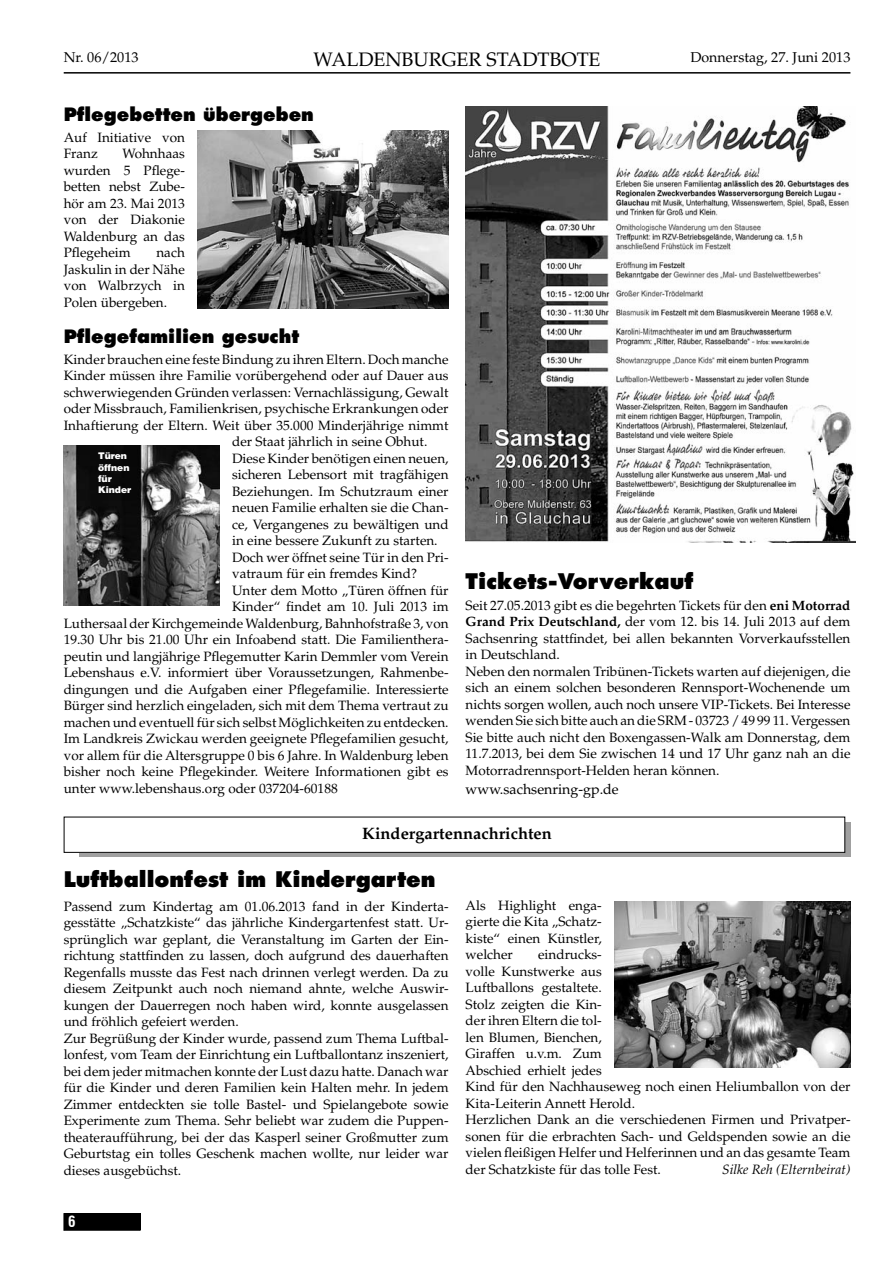
<style>
.page{position:relative;width:893px;height:1263px;background:#fff}
.page>*{position:absolute;margin:0;border:0;box-sizing:border-box;transform-origin:0 0}
.t1{font:800 21px "Futura LT";color:#000}
.t2{font:19.5px "Palatino";color:#000}
.t3{font:800 18px "Futura LT";color:#000}
.t4{font:700 16.5px "Palatino";color:#000}
.t5{font:700 condensed 15px "Swiss 721 BT";color:#fff}
.t6{font:14.25px "Palatino";color:#000}
.t7{font:13.5px/16.5px "Palatino";color:#000}
.t8{font:italic 13.5px "Palatino";color:#000}
.t9{font:900 9.15px/11.2px "Helvetica";color:#fff}
.s1{font-weight:700}
</style>
<div class="page">
<hr style="left:64px;top:72px;width:786px;height:2px;background:#000">
<div style="left:64px;top:1214px;width:76px;height:16px;background:#000"></div>
<div style="left:64px;top:1213px;width:76px;height:17px;border:1px solid #000"></div>
<img style="left:198px;top:131px;width:251px;height:177px">
<img style="left:64px;top:445px;width:155px;height:160px">
<img style="left:466px;top:106px;width:389px;height:436px">
<div style="left:79px;top:823px;width:771px;height:34px;background:#a0a0a0"></div>
<div style="left:64px;top:817px;width:781px;height:35px;background:#fff"></div>
<div style="left:64px;top:817px;width:781px;height:36px;border:1px solid #000"></div>
<img style="left:614px;top:902px;width:236px;height:165px">
<p class="t6" style="left:64px;top:52px;width:76px">Nr. 06/2013</p>
<h2 class="t2" style="left:314px;top:52px;width:288px">WALDENBURGER STADTBOTE</h2>
<p class="t6" style="left:690px;top:52px;width:161px">Donnerstag, 27. Juni 2013</p>
<h3 class="t3" style="left:64px;top:103px;width:252px">Pflegebetten übergeben</h3>
<p class="t7" style="left:64px;top:130px;width:123px">Auf Initiative von<br>Franz</p>
<p class="t7" style="left:64px;top:147px;width:123px;text-align:justify;text-indent:59px">Wohnhaas wurden 5 Pflege&shy;betten nebst Zube&shy;hör am 23. Mai 2013 von der Diakonie Waldenburg an das Pflegeheim</p>
<p class="t7" style="left:64px;top:246px;width:123px;text-align:justify;text-indent:93px">nach Jaskulin in der Nähe von Walbrzych in Polen übergeben.</p>
<h3 class="t3" style="left:64px;top:325px;width:237px">Pflegefamilien gesucht</h3>
<p class="t7" style="left:64px;top:352px;width:386px">Kinder brauchen eine feste Bindung zu ihren Eltern. Doch manche</p>
<p class="t7" style="left:64px;top:369px;width:386px">Kinder müssen ihre Familie vorübergehend oder auf Dauer aus</p>
<p class="t7" style="left:64px;top:385px;width:386px">schwerwiegenden Gründen verlassen: Vernachlässigung, Gewalt</p>
<p class="t7" style="left:64px;top:402px;width:386px">oder Missbrauch, Familienkrisen, psychische Erkrankungen oder</p>
<p class="t7" style="left:64px;top:418px;width:386px">Inhaftierung der Eltern. Weit über 35.000 Minderjährige nimmt</p>
<p class="t7" style="left:232px;top:435px;width:197px">der Staat jährlich in seine Obhut.</p>
<p class="t7" style="left:232px;top:451px;width:218px">Diese Kinder benötigen einen neuen,</p>
<p class="t7" style="left:232px;top:468px;width:218px">sicheren Lebensort mit tragfähigen</p>
<p class="t7" style="left:232px;top:484px;width:218px">Beziehungen. Im Schutzraum einer</p>
<p class="t7" style="left:232px;top:501px;width:218px">neuen Familie erhalten sie die Chan-</p>
<p class="t7" style="left:232px;top:517px;width:218px">ce, Vergangenes zu bewältigen und</p>
<p class="t7" style="left:232px;top:534px;width:207px">in eine bessere Zukunft zu starten.</p>
<p class="t7" style="left:232px;top:550px;width:218px">Doch wer öffnet seine Tür in den Pri-</p>
<p class="t7" style="left:232px;top:567px;width:186px">vatraum für ein fremdes Kind?</p>
<p class="t7" style="left:232px;top:583px;width:218px">Unter dem Motto „Türen öffnen für</p>
<p class="t7" style="left:232px;top:600px;width:218px">Kinder“ findet am 10. Juli 2013 im</p>
<p class="t7" style="left:64px;top:616px;width:386px">Luthersaal der Kirchgemeinde Waldenburg, Bahnhofstraße 3, von</p>
<p class="t7" style="left:64px;top:633px;width:386px">19.30 Uhr bis 21.00 Uhr ein Infoabend statt. Die Familienthera-</p>
<p class="t7" style="left:64px;top:649px;width:386px">peutin und langjährige Pflegemutter Karin Demmler vom Verein</p>
<p class="t7" style="left:64px;top:666px;width:386px">Lebenshaus e.V. informiert über Voraussetzungen, Rahmenbe-</p>
<p class="t7" style="left:64px;top:682px;width:386px">dingungen und die Aufgaben einer Pflegefamilie. Interessierte</p>
<p class="t7" style="left:64px;top:699px;width:386px">Bürger sind herzlich eingeladen, sich mit dem Thema vertraut zu</p>
<p class="t7" style="left:64px;top:715px;width:386px">machen und eventuell für sich selbst Möglichkeiten zu entdecken.</p>
<p class="t7" style="left:64px;top:732px;width:386px">Im Landkreis Zwickau werden geeignete Pflegefamilien gesucht,</p>
<p class="t7" style="left:64px;top:748px;width:386px">vor allem für die Altersgruppe 0 bis 6 Jahre. In Waldenburg leben</p>
<p class="t7" style="left:64px;top:765px;width:386px">bisher noch keine Pflegekinder. Weitere Informationen gibt es</p>
<p class="t7" style="left:64px;top:781px;width:276px">unter www.lebenshaus.org oder 037204-60188</p>
<p class="t9" style="left:98px;top:451px;width:35px">Türen öffnen für<br>Kinder</p>
<h1 class="t1" style="left:466px;top:568px;width:229px">Tickets-Vorverkauf</h1>
<p class="t7" style="left:466px;top:598px;width:386px">Seit 27.05.2013 gibt es die begehrten Tickets für den <span class="s1">eni Motorrad Grand Prix Deutschland,</span> der vom 12. bis 14. Juli 2013 auf dem Sachsenring stattfindet, bei allen bekannten Vorverkaufsstellen in Deutschland.<br>Neben den normalen Tribünen-Tickets warten auf diejenigen, die sich an einem solchen besonderen Rennsport-Wochenende um nichts sorgen wollen, auch noch unsere VIP-Tickets. Bei Interesse wenden Sie sich bitte auch an die SRM - 03723 / 49 99 11. Vergessen Sie bitte auch nicht den Boxengassen-Walk am Donnerstag, dem 11.7.2013, bei dem Sie zwischen 14 und 17 Uhr ganz nah an die Motorradrennsport-Helden heran können.</p>
<p class="t6" style="left:466px;top:784px;width:155px">www.sachsenring-gp.de</p>
<p class="t4" style="left:362px;top:827px;width:191px">Kindergartennachrichten</p>
<h1 class="t1" style="left:64px;top:866px;width:373px">Luftballonfest im Kindergarten</h1>
<p class="t7" style="left:64px;top:899px;width:386px">Passend zum Kindertag am 01.06.2013 fand in der Kinderta&shy;gesstätte „Schatzkiste“ das jährliche Kindergartenfest statt. Ur&shy;sprünglich war geplant, die Veranstaltung im Garten der Ein&shy;richtung stattfinden zu lassen, doch aufgrund des dauerhaften Regenfalls musste das Fest nach drinnen verlegt werden. Da zu diesem Zeitpunkt auch noch niemand ahnte, welche Auswir&shy;kungen der Dauerregen noch haben wird, konnte ausgelassen und fröhlich gefeiert werden.<br>Zur Begrüßung der Kinder wurde, passend zum Thema Luftbal&shy;lonfest, vom Team der Einrichtung ein Luftballontanz inszeniert, bei dem jeder mitmachen konnte der Lust dazu hatte. Danach war für die Kinder und deren Familien kein Halten mehr. In jedem Zimmer entdeckten sie tolle Bastel- und Spielangebote sowie Experimente zum Thema. Sehr beliebt war zudem die Puppen&shy;theateraufführung, bei der das Kasperl seiner Großmutter zum Geburtstag ein tolles Geschenk machen wollte, nur leider war dieses ausgebüchst.</p>
<p class="t7" style="left:466px;top:899px;width:138px;text-align:justify">Als Highlight enga&shy;gierte die Kita „Schatz&shy;kiste“ einen Künstler, welcher</p>
<p class="t7" style="left:466px;top:948px;width:386px;text-indent:73px">eindrucks-<br>volle Kunstwerke aus<br>Luftballons gestaltete.<br>Stolz zeigten die Kin-<br>der ihren Eltern die tol-<br>len Blumen, Bienchen,<br>Giraffen u.v.m. Zum<br>Abschied erhielt jedes<br>Kind für den Nachhauseweg noch einen Heliumballon von der Kita-Leiterin Annett Herold.<br>Herzlichen Dank an die verschiedenen Firmen und Privatper&shy;sonen für die erbrachten Sach- und Geldspenden sowie an die vielen fleißigen Helfer und Helferinnen und an das gesamte Team der Schatzkiste für das tolle Fest.</p>
<p class="t8" style="left:722px;top:1164px;width:130px">Silke Reh (Elternbeirat)</p>
<p class="t5" style="left:68px;top:1212px;width:9px">6</p>
</div>
